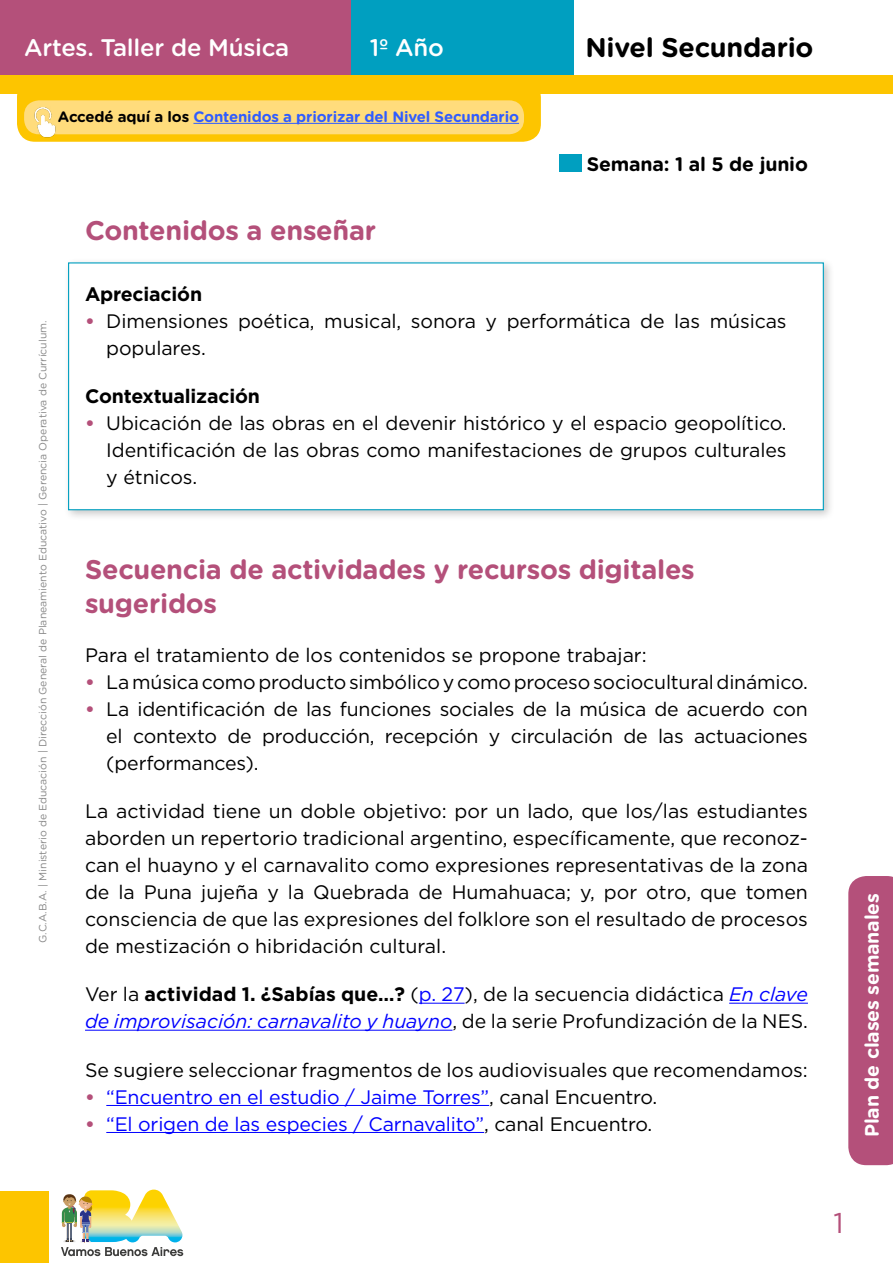
<style>
.page{position:relative;width:893px;height:1263px;background:#fff}
.page>*{position:absolute;margin:0;border:0;box-sizing:border-box;transform-origin:0 0}
.t1{font:28.5px "Gotham";color:#b4507a}
.t2{font:700 27px/34.5px "Gotham Rounded";letter-spacing:-.01em;color:#b4507a}
.t3{font:700 27px "Gotham Rounded";letter-spacing:-.01em;color:#000}
.t4{font:500 24px "Gotham Rounded";letter-spacing:-.01em;color:#fff}
.t5{font:19.5px/27px "Gotham";letter-spacing:-.005em;color:#000;text-align:justify}
.t6{font:19.5px "Gotham";letter-spacing:-.01em;color:#00f}
.t7{font:700 19.5px "Gotham";letter-spacing:-.01em;color:#000}
.t8{font:700 19.5px "Gotham Rounded";letter-spacing:-.01em;color:#fff}
.t9{font:700 19.5px "Gotham Rounded";letter-spacing:-.01em;color:#000}
.t10{font:700 15px "Gotham Rounded";letter-spacing:-.01em;color:#305cff}
.t11{font:10.5px "Gotham Rounded";color:#878787}
.s1{color:#000}
.s2{font-weight:700;color:#b4507a}
.s3{font-weight:700}
.s4{color:#00f}
.s5{font-style:italic;color:#00f}
</style>
<div class="page">
<div style="left:0;top:1191px;width:48px;height:72px;background:#fdc500"></div>
<svg style="left:61px;top:1189px;width:122px;height:67px"></svg>
<div style="left:0;top:0;width:351px;height:78px;background:#b4507a"></div>
<div style="left:351px;top:0;width:223px;height:78px;background:#009fc0"></div>
<div style="left:0;top:75px;width:893px;height:19px;background:#fdc500"></div>
<svg style="left:848px;top:876px;width:45px;height:289px;background:#b6557e"></svg>
<div style="left:63px;top:257px;width:772px;height:264px;background:#000;opacity:.22"></div>
<div style="left:68px;top:262px;width:756px;height:248px;background:#fff;border:1px solid #009fc0"></div>
<hr style="left:419px;top:1003px;width:46px;height:1px;background:#00f">
<hr style="left:729px;top:1003px;width:79px;height:1px;background:#00f">
<hr style="left:85px;top:1030px;width:367px;height:1px;background:#00f">
<hr style="left:106px;top:1105px;width:383px;height:1px;background:#00f">
<hr style="left:106px;top:1132px;width:378px;height:1px;background:#00f">
<div style="left:559px;top:155px;width:22px;height:17px;background:#009fc0"></div>
<div style="left:17px;top:79px;width:524px;height:63px;background:#fdc500;border-radius:18px"></div>
<div style="left:24px;top:100px;width:500px;height:34px;background:#ffdc7c;border-radius:15px"></div>
<img style="left:21px;top:100px;width:43px;height:40px">
<hr style="left:193px;top:123px;width:326px;height:1px;background:#305cff">
<p class="t4" style="left:24px;top:31px;width:267px">Artes. Taller de Música</p>
<p class="t4" style="left:370px;top:31px;width:76px">1º Año</p>
<h2 class="t3" style="left:585px;top:28px;width:230px">Nivel Secundario</h2>
<p class="t10" style="left:58px;top:106px;width:463px"><span class="s1">Accedé aquí a los</span> Contenidos a priorizar del Nivel Secundario</p>
<h2 class="t2" style="left:85px;top:212px;width:293px">Contenidos a enseñar</h2>
<p class="t9" style="left:587px;top:149px;width:223px">Semana: 1 al 5 de junio</p>
<p class="t11" style="left:36px;top:943px;width:624px;rotate:-90deg">G.C.A.B.A. | Ministerio de Educación | Dirección General de Planeamiento Educativo | Gerencia Operativa de Currículum.</p>
<p class="t7" style="left:85px;top:281px;width:119px">Apreciación</p>
<p class="t5" style="left:106px;top:307px;width:682px;text-indent:-21px"><span class="s2">•</span> Dimensiones poética, musical, sonora y performática de las músicas populares.</p>
<p class="t7" style="left:85px;top:384px;width:176px">Contextualización</p>
<p class="t5" style="left:106px;top:410px;width:682px;text-indent:-21px"><span class="s2">•</span> Ubicación de las obras en el devenir histórico y el espacio geopolítico.<br>Identificación de las obras como manifestaciones de grupos culturales y étnicos.</p>
<h2 class="t2" style="left:85px;top:551px;width:611px">Secuencia de actividades y recursos digitales sugeridos</h2>
<p class="t5" style="left:85px;top:641px;width:563px">Para el tratamiento de los contenidos se propone trabajar:</p>
<p class="t5" style="left:85px;top:668px;width:724px"><span class="s2">•</span> La música como producto simbólico y como proceso sociocultural dinámico.</p>
<p class="t5" style="left:106px;top:695px;width:703px;text-indent:-21px"><span class="s2">•</span> La identificación de las funciones sociales de la música de acuerdo con el contexto de producción, recepción y circulación de las actuaciones (performances).</p>
<p class="t5" style="left:85px;top:797px;width:724px">La actividad tiene un doble objetivo: por un lado, que los/las estudiantes aborden un repertorio tradicional argentino, específicamente, que reconoz&shy;can el huayno y el carnavalito como expresiones representativas de la zona de la Puna jujeña y la Quebrada de Humahuaca; y, por otro, que tomen consciencia de que las expresiones del folklore son el resultado de procesos de mestización o hibridación cultural.</p>
<p class="t5" style="left:85px;top:980px;width:724px">Ver la <span class="s3">actividad 1. ¿Sabías que…?</span> (<span class="s4">p. 27</span>), de la secuencia didáctica <span class="s5">En clave de improvisación: carnavalito y huayno</span>, de la serie Profundización de la NES.</p>
<p class="t5" style="left:85px;top:1056px;width:724px">Se sugiere seleccionar fragmentos de los audiovisuales que recomendamos:</p>
<p class="t6" style="left:85px;top:1084px;width:574px"><span class="s2">•</span> “Encuentro en el estudio / Jaime Torres”<span class="s1">, canal Encuentro.</span></p>
<p class="t6" style="left:85px;top:1111px;width:569px"><span class="s2">•</span> “El origen de las especies / Carnavalito”<span class="s1">, canal Encuentro.</span></p>
<p class="t8" style="left:858px;top:1137px;width:246px;rotate:-90deg">Plan de clases semanales</p>
<h1 class="t1" style="left:833px;top:1204px;width:12px">1</h1>
</div>
